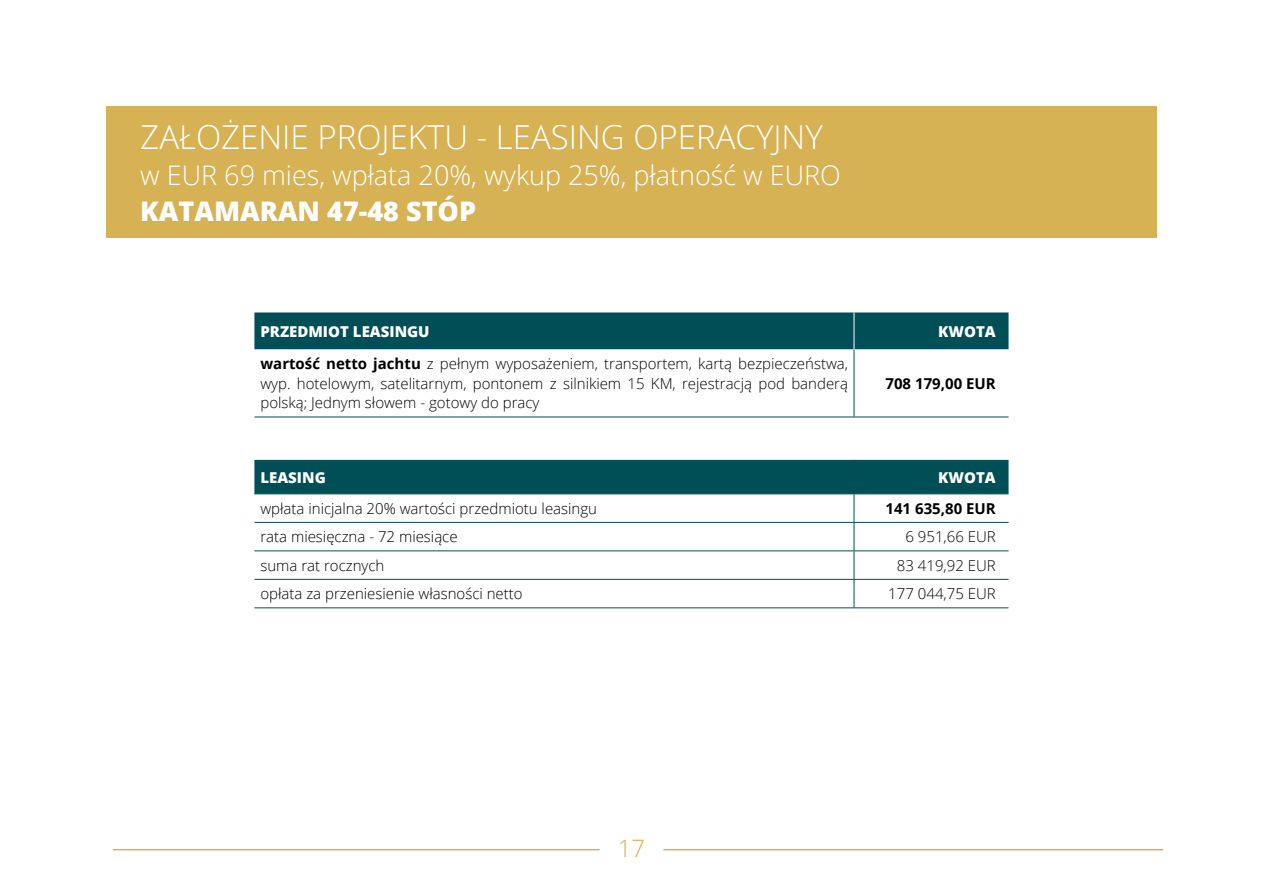
<style>
.page{position:relative;width:1263px;height:893px;background:#fff}
.page>*{position:absolute;margin:0;border:0;box-sizing:border-box;transform-origin:0 0}
.t1{font:300 33px "Open Sans";color:#fff}
.t2{font:300 27px "Open Sans";color:#fff}
.t3{font:800 27px "Open Sans";color:#fff}
.t4{font:300 24px "Open Sans";color:#d7b254}
.t5{font:300 15px/19.5px "Open Sans";color:#000;text-align:justify}
.t6{font:800 15px "Open Sans";color:#fff}
.t7{font:700 15px "Open Sans";color:#000}
.s1{font-weight:700}
</style>
<div class="page">
<hr style="left:113px;top:849px;width:487px;height:1px;background:#d7b254">
<hr style="left:663px;top:849px;width:500px;height:1px;background:#d7b254">
<svg style="left:254px;top:460px;width:754px;height:147px"></svg>
<hr style="left:254px;top:607px;width:600px;height:1px;background:#004f56">
<hr style="left:854px;top:607px;width:154px;height:1px;background:#004f56">
<div style="left:254px;top:312px;width:754px;height:37px;background:#004f56"></div>
<svg style="left:254px;top:349px;width:754px;height:68px"></svg>
<hr style="left:854px;top:349px;width:1px;height:68px;background:#004f56">
<hr style="left:254px;top:417px;width:600px;height:1px;background:#004f56">
<hr style="left:854px;top:417px;width:154px;height:1px;background:#004f56">
<hr style="left:854px;top:312px;width:1px;height:37px;background:#fff">
<div style="left:106px;top:106px;width:1051px;height:132px;background:#d7b254"></div>
<h1 class="t1" style="left:140px;top:114px;width:684px">ZAŁOŻENIE PROJEKTU - LEASING OPERACYJNY</h1>
<h2 class="t2" style="left:140px;top:157px;width:702px">w EUR 69 mies, wpłata 20%, wykup 25%, płatność w EURO</h2>
<h2 class="t3" style="left:140px;top:190px;width:337px">KATAMARAN 47-48 STÓP</h2>
<p class="t6" style="left:260px;top:320px;width:171px">PRZEDMIOT LEASINGU</p>
<p class="t6" style="left:938px;top:320px;width:59px">KWOTA</p>
<p class="t5" style="left:260px;top:354px;width:589px"><span class="s1">wartość netto jachtu</span> z pełnym wyposażeniem, transportem, kartą bezpieczeństwa, wyp. hotelowym, satelitarnym, pontonem z silnikiem 15 KM, rejestracją pod banderą polską; Jednym słowem - gotowy do pracy</p>
<p class="t7" style="left:885px;top:373px;width:112px">708 179,00 EUR</p>
<p class="t6" style="left:260px;top:466px;width:67px">LEASING</p>
<p class="t6" style="left:938px;top:466px;width:59px">KWOTA</p>
<p class="t5" style="left:260px;top:498px;width:338px">wpłata inicjalna 20% wartości przedmiotu leasingu</p>
<p class="t7" style="left:885px;top:498px;width:112px">141 635,80 EUR</p>
<p class="t5" style="left:260px;top:527px;width:199px">rata miesięczna - 72 miesiące</p>
<p class="t5" style="left:905px;top:527px;width:92px">6 951,66 EUR</p>
<p class="t5" style="left:260px;top:555px;width:126px">suma rat rocznych</p>
<p class="t5" style="left:897px;top:555px;width:100px">83 419,92 EUR</p>
<p class="t5" style="left:260px;top:584px;width:264px">opłata za przeniesienie własności netto</p>
<p class="t5" style="left:888px;top:584px;width:109px">177 044,75 EUR</p>
<h3 class="t4" style="left:618px;top:832px;width:29px">17</h3>
</div>
